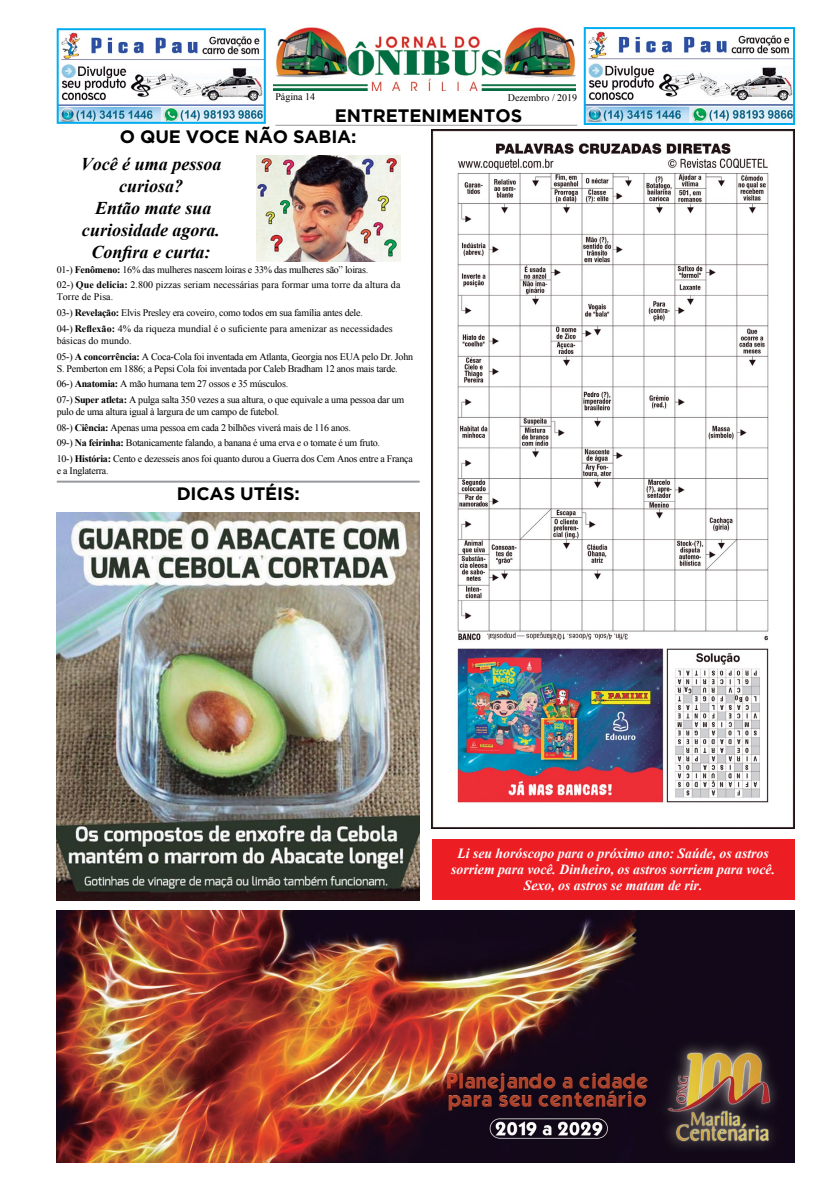
<style>
.page{position:relative;width:823px;height:1191px;background:#fff}
.page>*{position:absolute;margin:0;border:0;box-sizing:border-box;transform-origin:0 0}
.t1{font:italic 700 18px/22px "Times New Roman";color:#000;text-align:center}
.t2{font:700 18px "Gotham";letter-spacing:-.01em;color:#000}
.t3{font:700 18px "Gotham";color:#000}
.t4{font:italic 700 14px/16px "Times New Roman";color:#fff;text-align:center}
.t5{font:10px/15.7px "Times New Roman";letter-spacing:-.025em;color:#000}
.t6{font:10px/15.7px "Times New Roman";letter-spacing:.005em;color:#000}
.t7{font:10px "Times New Roman";color:#000}
.s1{font-weight:700}
</style>
<div class="page">
<hr style="left:57px;top:480px;width:362px;height:2px;background:#97999c">
<img style="left:256px;top:156px;width:144px;height:105px">
<hr style="left:275px;top:125px;width:302px;height:1px;background:#97999c">
<img style="left:273px;top:27px;width:302px;height:63px">
<img style="left:586px;top:31px;width:205px;height:91px">
<div style="left:583px;top:27px;width:211px;height:98px;border:2px solid #00aeef"></div>
<img style="left:60px;top:32px;width:203px;height:89px">
<div style="left:57px;top:28px;width:209px;height:96px;border:2px solid #00aeef"></div>
<img style="left:57px;top:910px;width:737px;height:252px">
<div style="left:431px;top:839px;width:363px;height:61px;background:#ed1d24"></div>
<img style="left:431px;top:130px;width:363px;height:698px">
<img style="left:57px;top:512px;width:362px;height:388px">
<p class="t7" style="left:275px;top:90px;width:41px">Página 14</p>
<p class="t7" style="left:507px;top:91px;width:71px">Dezembro / 2019</p>
<h1 class="t3" style="left:334px;top:105px;width:189px">ENTRETENIMENTOS</h1>
<h1 class="t2" style="left:120px;top:126px;width:238px">O QUE VOCE NÃO SABIA:</h1>
<h1 class="t1" style="left:81px;top:153px;width:142px">Você é uma pessoa curiosa?<br>Então mate sua curiosidade agora.<br>Confira e curta:</h1>
<p class="t6" style="left:57px;top:261px;width:345px">01-) <span class="s1">Fenômeno:</span> 16% das mulheres nascem loiras e 33% das mulheres são” loiras.<br>02-) <span class="s1">Que delicia:</span> 2.800 pizzas seriam necessárias para formar uma torre da altura da</p>
<p class="t6" style="left:57px;top:289px;width:337px">Torre de Pisa.<br>03-) <span class="s1">Revelação:</span> Elvis Presley era coveiro, como todos em sua família antes dele.<br>04-) <span class="s1">Reflexão:</span> 4% da riqueza mundial é o suficiente para amenizar as necessidades</p>
<p class="t5" style="left:57px;top:332px;width:357px">básicas do mundo.<br>05-) <span class="s1">A concorrência:</span> A Coca-Cola foi inventada em Atlanta, Georgia nos EUA pelo Dr. John</p>
<p class="t5" style="left:57px;top:360px;width:349px">S. Pemberton em 1886; a Pepsi Cola foi inventada por Caleb Bradham 12 anos mais tarde.<br>06-) <span class="s1">Anatomia:</span> A mão humana tem 27 ossos e 35 músculos.<br>07-) <span class="s1">Super atleta:</span> A pulga salta 350 vezes a sua altura, o que equivale a uma pessoa dar um</p>
<p class="t5" style="left:57px;top:403px;width:357px">pulo de uma altura igual à largura de um campo de futebol.<br>08-) <span class="s1">Ciência:</span> Apenas uma pessoa em cada 2 bilhões viverá mais de 116 anos.<br>09-) <span class="s1">Na feirinha:</span> Botanicamente falando, a banana é uma erva e o tomate é um fruto.<br>10-) <span class="s1">História:</span> Cento e dezesseis anos foi quanto durou a Guerra dos Cem Anos entre a França</p>
<p class="t5" style="left:57px;top:462px;width:53px">e a Inglaterra.</p>
<h1 class="t2" style="left:177px;top:483px;width:124px">DICAS UTÉIS:</h1>
<h2 class="t4" style="left:451px;top:844px;width:325px">Li seu horóscopo para o próximo ano: Saúde, os astros sorriem para você. Dinheiro, os astros sorriem para você.<br>Sexo, os astros se matam de rir.</h2>
</div>
